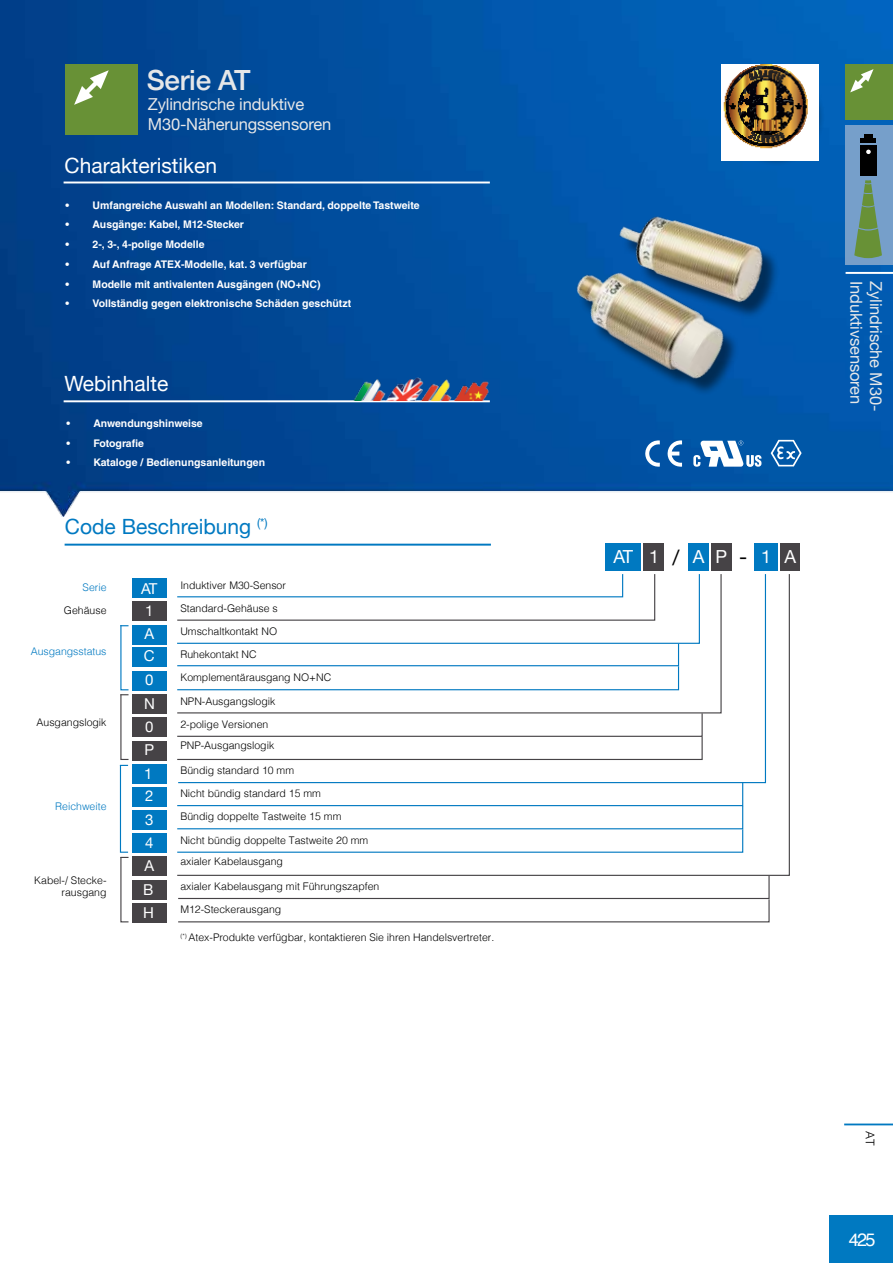
<style>
.page{position:relative;width:893px;height:1263px;background:#fff}
.page>*{position:absolute;margin:0;border:0;box-sizing:border-box;transform-origin:0 0}
.t1{font:500 27.9px "Helvetica Neue";letter-spacing:-.01em;color:#e6e7e8}
.t2{font:21px "Helvetica Neue";color:#fff}
.t3{font:21px "Helvetica Neue";color:#0079c1}
.t4{font:21px "Helvetica Neue";color:#000}
.t5{font:18px "Helvetica Neue";color:#fff}
.t6{font:18px "Helvetica";color:#fff}
.t7{font:16.5px/19.8px "Helvetica Neue";letter-spacing:-.01em;color:#e6e7e8}
.t8{font:15px/24px "Helvetica Neue";color:#fff}
.t9{font:300 12px "Helvetica";color:#000}
.t10{font:300 10.5px/12.6px "Helvetica";color:#000;text-align:right}
.t11{font:700 10.5px "Helvetica LT Std";color:#fff}
.t12{font:300 10.5px "Helvetica";color:#0079c1}
</style>
<div class="page">
<img style="left:0;top:0;width:893px;height:517px">
<hr style="left:64px;top:182px;width:426px;height:1px;background:#fff">
<hr style="left:65px;top:544px;width:426px;height:2px;background:#0079c1">
<div style="left:606px;top:543px;width:35px;height:28px;background:#0079c1"></div>
<div style="left:132px;top:578px;width:35px;height:19px;background:#0079c1"></div>
<div style="left:132px;top:671px;width:35px;height:19px;background:#0079c1"></div>
<div style="left:132px;top:694px;width:35px;height:19px;background:#464346"></div>
<div style="left:132px;top:647px;width:35px;height:19px;background:#0079c1"></div>
<div style="left:132px;top:741px;width:35px;height:19px;background:#464346"></div>
<div style="left:132px;top:764px;width:35px;height:19px;background:#0079c1"></div>
<div style="left:711px;top:543px;width:21px;height:28px;background:#464346"></div>
<div style="left:754px;top:543px;width:23px;height:28px;background:#0079c1"></div>
<div style="left:780px;top:543px;width:20px;height:28px;background:#464346"></div>
<div style="left:688px;top:543px;width:21px;height:28px;background:#0079c1"></div>
<div style="left:132px;top:625px;width:35px;height:19px;background:#0079c1"></div>
<div style="left:132px;top:602px;width:35px;height:19px;background:#464346"></div>
<div style="left:65px;top:64px;width:73px;height:70px;background:#689136"></div>
<svg style="left:74px;top:70px;width:35px;height:35px"></svg>
<div style="left:132px;top:718px;width:35px;height:19px;background:#464346"></div>
<div style="left:644px;top:543px;width:20px;height:28px;background:#464346"></div>
<svg style="left:177px;top:574px;width:613px;height:302px"></svg>
<div style="left:132px;top:787px;width:35px;height:19px;background:#0079c1"></div>
<div style="left:132px;top:810px;width:35px;height:19px;background:#0079c1"></div>
<div style="left:132px;top:857px;width:35px;height:19px;background:#464346"></div>
<div style="left:132px;top:880px;width:35px;height:19px;background:#464346"></div>
<svg style="left:177px;top:781px;width:567px;height:72px"></svg>
<div style="left:132px;top:834px;width:35px;height:19px;background:#0079c1"></div>
<svg style="left:119px;top:625px;width:10px;height:298px"></svg>
<svg style="left:177px;top:875px;width:593px;height:48px"></svg>
<div style="left:132px;top:903px;width:35px;height:19px;background:#464346"></div>
<svg style="left:667px;top:440px;width:15px;height:27px"></svg>
<svg style="left:645px;top:440px;width:15px;height:27px"></svg>
<svg style="left:771px;top:440px;width:30px;height:26px"></svg>
<svg style="left:693px;top:441px;width:68px;height:26px"></svg>
<hr style="left:64px;top:400px;width:426px;height:2px;background:#fff">
<img style="left:530px;top:169px;width:267px;height:251px">
<img style="left:352px;top:377px;width:137px;height:24px">
<div style="left:726px;top:67px;width:100px;height:100px;background:#000;opacity:.5"></div>
<img style="left:721px;top:64px;width:98px;height:96px">
<div style="left:829px;top:1214px;width:64px;height:49px;background:#0079c1"></div>
<hr style="left:844px;top:1123px;width:49px;height:2px;background:#0079c1">
<div style="left:845px;top:64px;width:48px;height:55px;background:#689136"></div>
<svg style="left:850px;top:69px;width:23px;height:23px"></svg>
<div style="left:846px;top:126px;width:47px;height:139px;background:#769fca"></div>
<svg style="left:854px;top:180px;width:28px;height:78px"></svg>
<div style="left:864px;top:134px;width:8px;height:9px;background:#000"></div>
<hr style="left:860px;top:139px;width:16px;height:4px;background:#000">
<div style="left:860px;top:146px;width:16px;height:30px;background:#000"></div>
<div style="left:865px;top:148px;width:7px;height:8px;border:2px solid #000;border-radius:50%"></div>
<hr style="left:846px;top:272px;width:47px;height:2px;background:#fff">
<h1 class="t1" style="left:147px;top:58px;width:105px">Serie AT</h1>
<h3 class="t7" style="left:148px;top:95px;width:185px">Zylindrische induktive<br>M30-Näherungssensoren</h3>
<h2 class="t2" style="left:65px;top:150px;width:154px">Charakteristiken</h2>
<p class="t11" style="left:66px;top:198px;width:355px">• Umfangreiche Auswahl an Modellen: Standard, doppelte Tastweite</p>
<p class="t11" style="left:66px;top:218px;width:180px">• Ausgänge: Kabel, M12-Stecker</p>
<p class="t11" style="left:66px;top:238px;width:140px">• 2-, 3-, 4-polige Modelle</p>
<p class="t11" style="left:66px;top:258px;width:243px">• Auf Anfrage ATEX-Modelle, kat. 3 verfügbar</p>
<p class="t11" style="left:66px;top:278px;width:256px">• Modelle mit antivalenten Ausgängen (NO+NC)</p>
<p class="t11" style="left:66px;top:297px;width:287px">• Vollständig gegen elektronische Schäden geschützt</p>
<h2 class="t2" style="left:65px;top:368px;width:105px">Webinhalte</h2>
<p class="t11" style="left:66px;top:417px;width:138px">• Anwendungshinweise</p>
<p class="t11" style="left:66px;top:437px;width:79px">• Fotografie</p>
<p class="t11" style="left:66px;top:456px;width:200px">• Kataloge / Bedienungsanleitungen</p>
<h2 class="t3" style="left:65px;top:512px;width:204px">Code Beschreibung <sup>(*)</sup></h2>
<p class="t12" style="left:83px;top:578px;width:25px">Serie</p>
<p class="t10" style="left:64px;top:603px;width:44px">Gehäuse</p>
<p class="t12" style="left:31px;top:642px;width:77px">Ausgangsstatus</p>
<p class="t10" style="left:37px;top:715px;width:72px">Ausgangslogik</p>
<p class="t12" style="left:55px;top:797px;width:53px">Reichweite</p>
<p class="t10" style="left:34px;top:873px;width:74px">Kabel-/ Stecke&shy;rausgang</p>
<h3 class="t8" style="left:141px;top:578px;width:18px">AT</h3>
<h3 class="t8" style="left:145px;top:599px;width:10px">1</h3>
<h3 class="t8" style="left:144px;top:645px;width:12px">C<br>0</h3>
<h3 class="t8" style="left:145px;top:716px;width:10px">0</h3>
<h3 class="t8" style="left:145px;top:623px;width:11px">A</h3>
<h3 class="t8" style="left:144px;top:692px;width:12px">N</h3>
<h3 class="t8" style="left:145px;top:739px;width:11px">P</h3>
<h3 class="t8" style="left:144px;top:762px;width:10px">1</h3>
<h3 class="t8" style="left:145px;top:785px;width:10px">2</h3>
<h3 class="t8" style="left:145px;top:808px;width:10px">3</h3>
<h3 class="t8" style="left:145px;top:831px;width:10px">4</h3>
<h3 class="t8" style="left:145px;top:855px;width:11px">A</h3>
<h3 class="t8" style="left:143px;top:878px;width:12px">B</h3>
<h3 class="t8" style="left:143px;top:902px;width:12px">H</h3>
<p class="t10" style="left:180px;top:578px;width:107px">Induktiver M30-Sensor</p>
<p class="t10" style="left:180px;top:601px;width:99px">Standard-Gehäuse s</p>
<p class="t10" style="left:180px;top:625px;width:98px">Umschaltkontakt NO</p>
<p class="t10" style="left:180px;top:647px;width:78px">Ruhekontakt NC</p>
<p class="t10" style="left:180px;top:671px;width:153px">Komplementärausgang NO+NC</p>
<p class="t10" style="left:180px;top:695px;width:97px">NPN-Ausgangslogik</p>
<p class="t10" style="left:180px;top:717px;width:90px">2-polige Versionen</p>
<p class="t10" style="left:180px;top:739px;width:95px">PNP-Ausgangslogik</p>
<p class="t10" style="left:180px;top:763px;width:115px">Bündig standard 10 mm</p>
<p class="t10" style="left:180px;top:786px;width:142px">Nicht bündig standard 15 mm</p>
<p class="t10" style="left:180px;top:809px;width:163px">Bündig doppelte Tastweite 15 mm</p>
<p class="t10" style="left:180px;top:833px;width:189px">Nicht bündig doppelte Tastweite 20 mm</p>
<p class="t10" style="left:180px;top:854px;width:104px">axialer Kabelausgang</p>
<p class="t10" style="left:180px;top:879px;width:200px">axialer Kabelausgang mit Führungszapfen</p>
<p class="t10" style="left:180px;top:902px;width:102px">M12-Steckerausgang</p>
<p class="t10" style="left:180px;top:930px;width:315px"><sup>(*)</sup> Atex-Produkte verfügbar, kontaktieren Sie ihren Handelsvertreter.</p>
<h3 class="t7" style="left:865px;top:281px;width:124px;rotate:90deg">Induktivsensoren</h3>
<h3 class="t7" style="left:885px;top:281px;width:132px;rotate:90deg">Zylindrische M30-</h3>
<h2 class="t4" style="left:672px;top:542px;width:8px">/</h2>
<h2 class="t4" style="left:739px;top:541px;width:10px">-</h2>
<h3 class="t5" style="left:613px;top:544px;width:21px">AT</h3>
<h3 class="t5" style="left:715px;top:544px;width:13px">P</h3>
<h3 class="t5" style="left:761px;top:544px;width:12px">1</h3>
<h3 class="t5" style="left:693px;top:544px;width:13px">A</h3>
<h3 class="t5" style="left:649px;top:544px;width:12px">1</h3>
<h3 class="t5" style="left:784px;top:544px;width:13px">A</h3>
<p class="t9" style="left:880px;top:1131px;width:16px;rotate:90deg">AT</p>
<h3 class="t6" style="left:849px;top:1225px;width:28px">425</h3>
</div>
